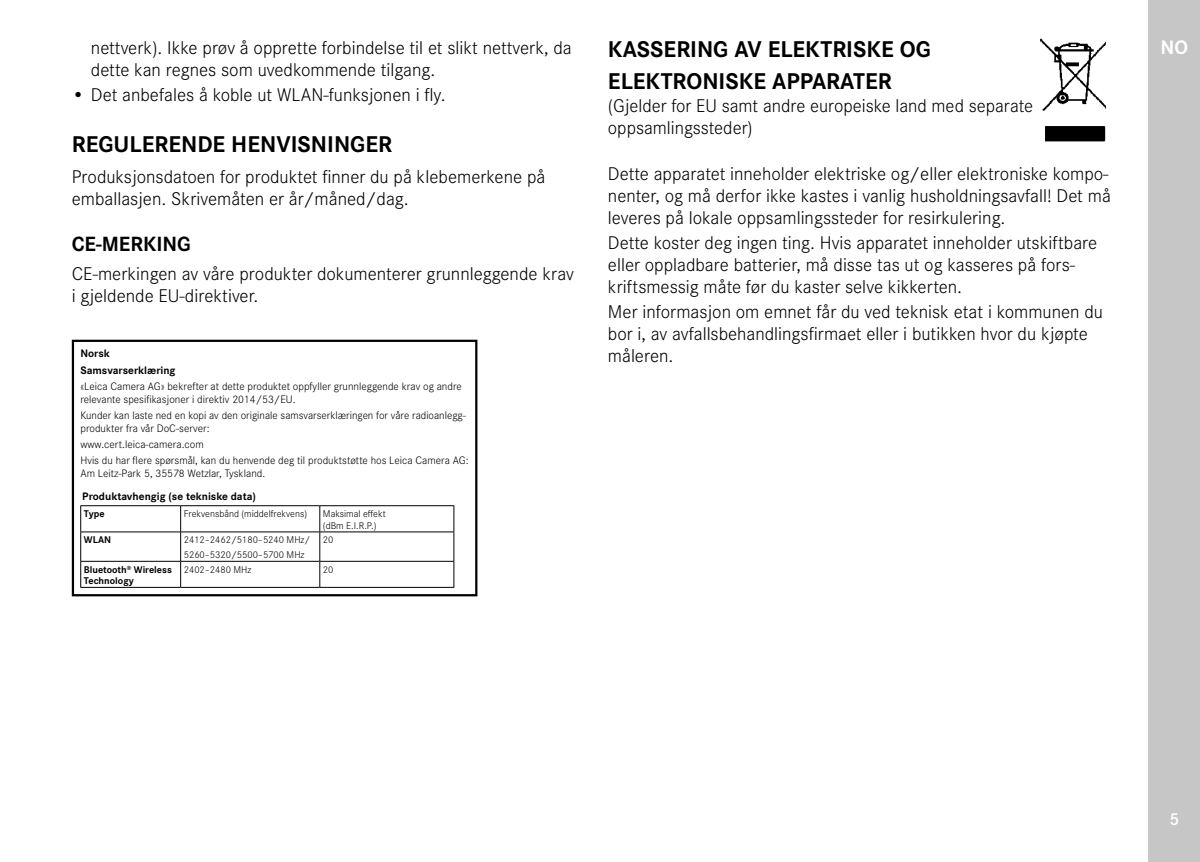
<style>
.page{position:relative;width:1200px;height:862px;background:#fff}
.page>*{position:absolute;margin:0;border:0;box-sizing:border-box;transform-origin:0 0}
.t1{font:700 23.62px/31.5px "Corporate S";color:#000}
.t2{font:700 21.38px "Corporate S";color:#000}
.t3{font:700 20.25px "Corporate S";color:#fff}
.t4{font:300 19.12px/22.1px "Corporate S";color:#000}
.t5{font:600 18px "Corporate S";color:#fff}
.t6{font:300 11.25px/13px "Corporate S";color:#000}
.t7{font:700 11.25px/16.2px "Corporate S";color:#000}
.t8{font:300 10.12px/11.7px "Corporate S";color:#000}
.t9{font:700 10.12px/11.7px "Corporate S";color:#000}
</style>
<div class="page">
<div style="left:1148px;top:0;width:51px;height:861px;background:#c6c6c6"></div>
<hr style="left:80px;top:505px;width:101px;height:1px;background:#000">
<hr style="left:181px;top:505px;width:139px;height:1px;background:#000">
<hr style="left:320px;top:505px;width:134px;height:1px;background:#000">
<hr style="left:80px;top:531px;width:101px;height:1px;background:#000">
<hr style="left:181px;top:531px;width:139px;height:1px;background:#000">
<hr style="left:320px;top:531px;width:134px;height:1px;background:#000">
<hr style="left:80px;top:560px;width:101px;height:1px;background:#000">
<svg style="left:80px;top:505px;width:1px;height:81px"></svg>
<hr style="left:181px;top:560px;width:139px;height:1px;background:#000">
<svg style="left:180px;top:505px;width:1px;height:81px"></svg>
<hr style="left:320px;top:560px;width:134px;height:1px;background:#000">
<svg style="left:319px;top:505px;width:1px;height:81px"></svg>
<svg style="left:453px;top:505px;width:1px;height:81px"></svg>
<hr style="left:80px;top:586px;width:101px;height:1px;background:#000">
<hr style="left:181px;top:586px;width:139px;height:1px;background:#000">
<hr style="left:320px;top:586px;width:134px;height:1px;background:#000">
<div style="left:72px;top:339px;width:405px;height:257px;border:2px solid #000"></div>
<img style="left:1040px;top:38px;width:65px;height:104px">
<p class="t4" style="left:91px;top:35px;width:482px">nettverk). Ikke prøv å opprette forbindelse til et slikt nettverk, da dette kan regnes som uvedkommende tilgang.</p>
<p class="t4" style="left:72px;top:82px;width:375px">• Det anbefales å koble ut WLAN-funksjonen i fly.</p>
<p class="t1" style="left:72px;top:126px;width:321px">REGULERENDE HENVISNINGER</p>
<p class="t4" style="left:72px;top:165px;width:475px">Produksjonsdatoen for produktet finner du på klebemerkene på emballasjen. Skrivemåten er år/måned/dag.</p>
<p class="t2" style="left:72px;top:227px;width:120px">CE-MERKING</p>
<p class="t4" style="left:72px;top:261px;width:503px">CE-merkingen av våre produkter dokumenterer grunnleggende krav i gjeldende EU-direktiver.</p>
<p class="t7" style="left:80px;top:344px;width:97px">Norsk<br>Samsvarserklæring</p>
<p class="t6" style="left:80px;top:378px;width:383px">«Leica Camera AG» bekrefter at dette produktet oppfyller grunnleggende krav og andre relevante spesifikasjoner i direktiv 2014/53/EU.</p>
<p class="t6" style="left:80px;top:407px;width:387px">Kunder kan laste ned en kopi av den originale samsvarserklæringen for våre radioanlegg&shy;produkter fra vår DoC-server:</p>
<p class="t6" style="left:80px;top:435px;width:389px;line-height:16.2px">www.cert.leica-camera.com<br>Hvis du har flere spørsmål, kan du henvende deg til produktstøtte hos Leica Camera AG:</p>
<p class="t6" style="left:80px;top:466px;width:186px">Am Leitz-Park 5, 35578 Wetzlar, Tyskland.</p>
<p class="t7" style="left:82px;top:487px;width:175px">Produktavhengig (se tekniske data)</p>
<p class="t9" style="left:84px;top:506px;width:22px">Type</p>
<p class="t8" style="left:184px;top:507px;width:125px">Frekvensbånd (middelfrekvens)</p>
<p class="t8" style="left:323px;top:507px;width:64px">Maksimal effekt (dBm E.I.R.P.)</p>
<p class="t9" style="left:84px;top:532px;width:29px">WLAN</p>
<p class="t8" style="left:184px;top:531px;width:128px;line-height:14.8px">2412–2462/5180–5240 MHz/<br>5260–5320/5500–5700 MHz</p>
<p class="t8" style="left:323px;top:533px;width:12px">20</p>
<p class="t9" style="left:84px;top:562px;width:90px">Bluetooth<sup>®</sup> Wireless<br>Technology</p>
<p class="t8" style="left:184px;top:562px;width:69px">2402–2480 MHz</p>
<p class="t8" style="left:323px;top:562px;width:12px">20</p>
<p class="t1" style="left:608px;top:31px;width:324px">KASSERING AV ELEKTRISKE OG<br>ELEKTRONISKE APPARATER</p>
<p class="t4" style="left:608px;top:93px;width:426px">(Gjelder for EU samt andre europeiske land med separate oppsamlingssteder)</p>
<p class="t4" style="left:608px;top:161px;width:504px">Dette apparatet inneholder elektriske og/eller elektroniske kompo&shy;nenter, og må derfor ikke kastes i vanlig husholdningsavfall! Det må leveres på lokale oppsamlingssteder for resirkulering.</p>
<p class="t4" style="left:608px;top:230px;width:491px">Dette koster deg ingen ting. Hvis apparatet inneholder utskiftbare eller oppladbare batterier, må disse tas ut og kasseres på fors&shy;kriftsmessig måte før du kaster selve kikkerten.</p>
<p class="t4" style="left:608px;top:299px;width:496px">Mer informasjon om emnet får du ved teknisk etat i kommunen du bor i, av avfallsbehandlingsfirmaet eller i butikken hvor du kjøpte måleren.</p>
<p class="t3" style="left:1160px;top:32px;width:29px">NO</p>
<p class="t5" style="left:1168px;top:805px;width:11px">5</p>
</div>
